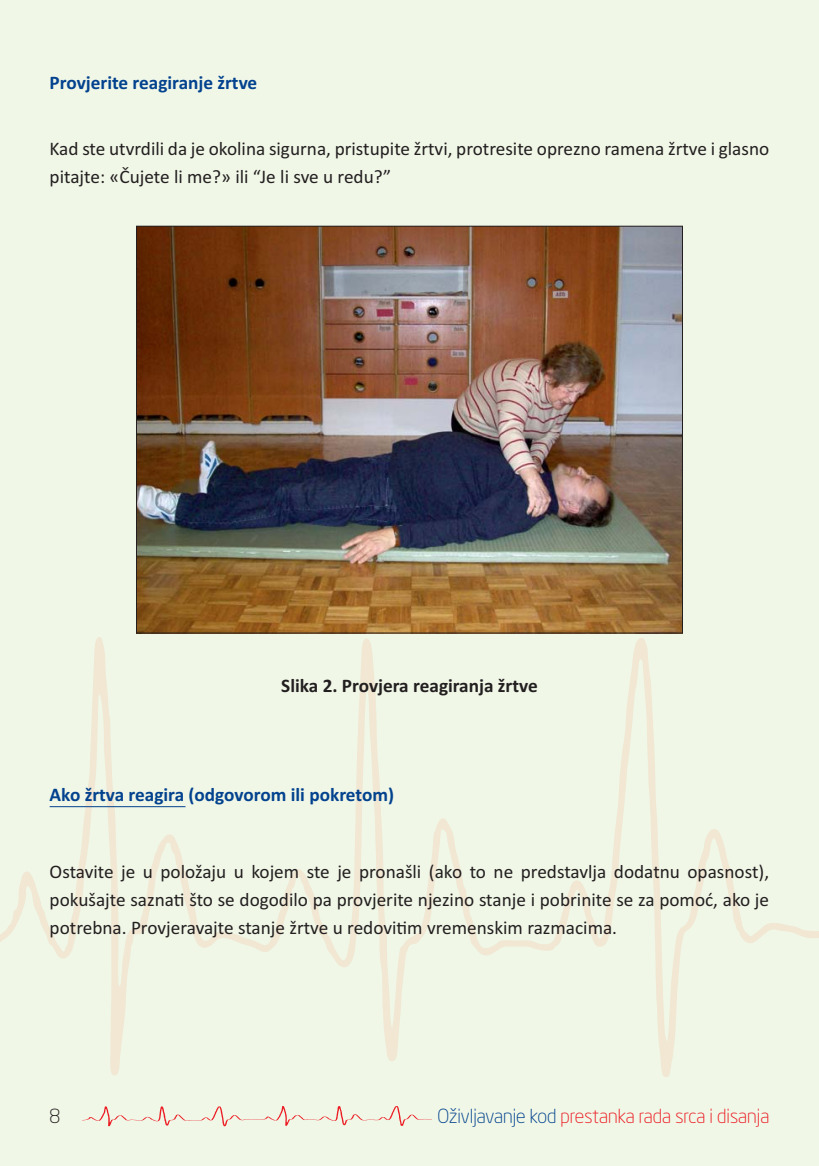
<style>
.page{position:relative;width:819px;height:1166px;background:#f0f7e7}
.page>*{position:absolute;margin:0;border:0;box-sizing:border-box;transform-origin:0 0}
.t1{font:19.25px/28px "Calibri";color:#231f20}
.t2{font:700 19.25px "Calibri";color:#02428e}
.t3{font:300 19.25px "Neo Sans Intel";color:#ed1c24}
.t4{font:700 19.25px "Calibri";color:#231f20}
.t5{font:300 19.25px "Neo Sans Intel";color:#231f20}
.s1{color:#02428e}
</style>
<div class="page">
<svg style="left:0;top:637px;width:819px;height:440px"></svg>
<svg style="left:82px;top:1106px;width:349px;height:20px"></svg>
<hr style="left:50px;top:806px;width:135px;height:1px;background:#02428e">
<img style="left:138px;top:228px;width:543px;height:403px">
<p class="t2" style="left:50px;top:76px;width:209px">Provjerite reagiranje žrtve</p>
<p class="t1" style="left:50px;top:136px;width:721px">Kad ste utvrdili da je okolina sigurna, pristupite žrtvi, protresite oprezno ramena žrtve i glasno pitajte: «Čujete li me?» ili “Je li sve u redu?”</p>
<p class="t4" style="left:281px;top:679px;width:258px">Slika 2. Provjera reagiranja žrtve</p>
<p class="t2" style="left:50px;top:788px;width:346px">Ako žrtva reagira (odgovorom ili pokretom)</p>
<p class="t1" style="left:50px;top:859px;width:721px;text-align:justify">Ostavite je u položaju u kojem ste je pronašli (ako to ne predstavlja dodatnu opasnost), pokušajte saznati što se dogodilo pa provjerite njezino stanje i pobrinite se za pomoć, ako je potrebna. Provjeravajte stanje žrtve u redovitim vremenskim razmacima.</p>
<p class="t5" style="left:50px;top:1109px;width:12px">8</p>
<p class="t3" style="left:437px;top:1109px;width:333px"><span class="s1">Oživljavanje kod</span> prestanka rada srca i disanja</p>
</div>
